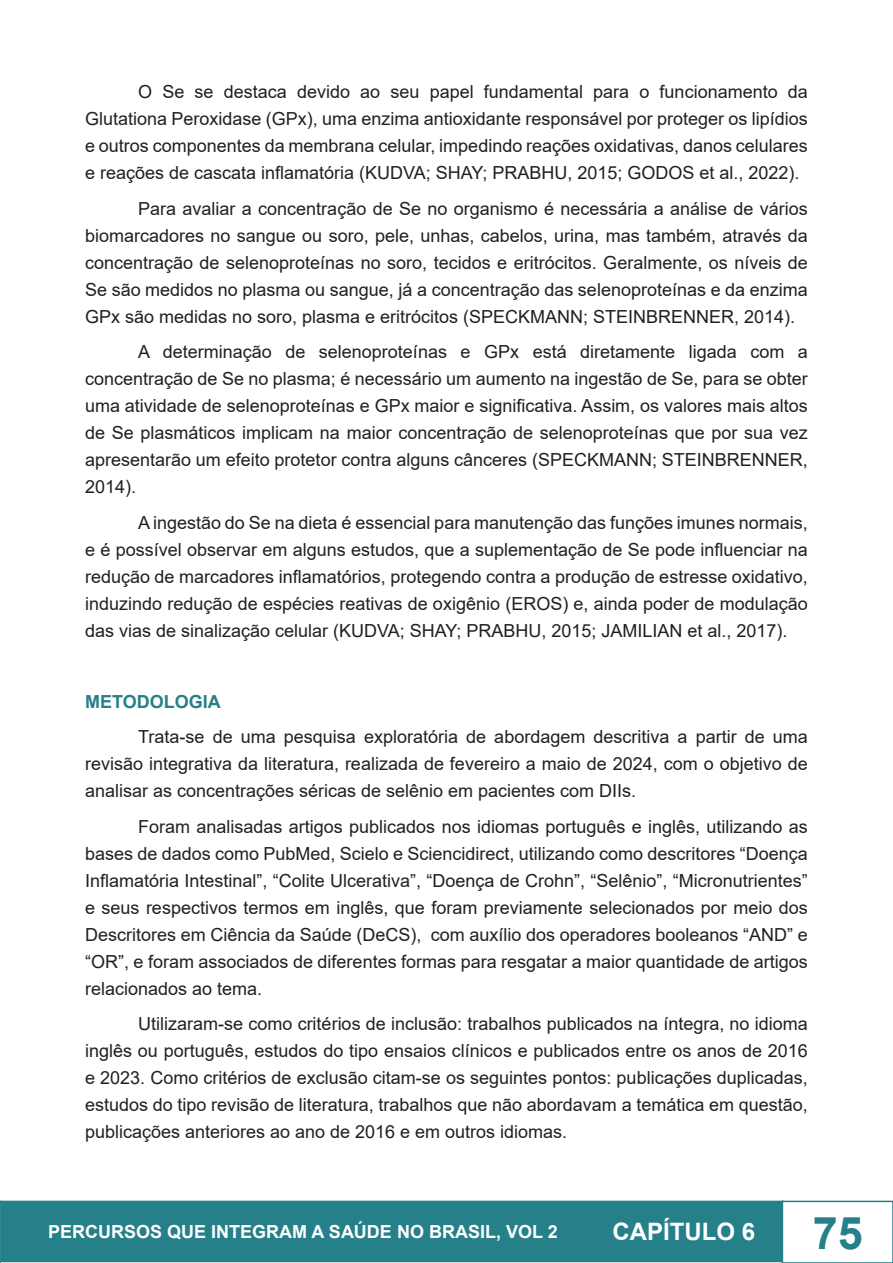
<style>
.page{position:relative;width:893px;height:1263px;background:#fff}
.page>*{position:absolute;margin:0;border:0;box-sizing:border-box;transform-origin:0 0}
.t1{font:700 45px "Arial";color:#258089}
.t2{font:700 24px "Arial";color:#fff}
.t3{font:18px/27px "Arial";color:#231f20;text-align:justify}
.t4{font:700 18px "Arial";color:#fff}
.t5{font:700 18px "Arial";color:#258089}
</style>
<div class="page">
<div style="left:1px;top:1201px;width:782px;height:60px;background:#258089"></div>
<div style="left:0;top:1201px;width:784px;height:61px;border:2px solid #258089"></div>
<svg style="left:0;top:1201px;width:1px;height:62px"></svg>
<div style="left:782px;top:1201px;width:111px;height:62px;border:2px solid #258089"></div>
<p class="t3" style="left:85px;top:78px;width:724px;text-indent:53px">O Se se destaca devido ao seu papel fundamental para o funcionamento da Glutationa Peroxidase (GPx), uma enzima antioxidante responsável por proteger os lipídios e outros componentes da membrana celular, impedindo reações oxidativas, danos celulares e reações de cascata inflamatória (KUDVA; SHAY; PRABHU, 2015; GODOS et al., 2022).</p>
<p class="t3" style="left:85px;top:195px;width:724px;text-indent:53px">Para avaliar a concentração de Se no organismo é necessária a análise de vários biomarcadores no sangue ou soro, pele, unhas, cabelos, urina, mas também, através da concentração de selenoproteínas no soro, tecidos e eritrócitos. Geralmente, os níveis de Se são medidos no plasma ou sangue, já a concentração das selenoproteínas e da enzima GPx são medidas no soro, plasma e eritrócitos (SPECKMANN; STEINBRENNER, 2014).</p>
<p class="t3" style="left:85px;top:338px;width:724px;text-indent:53px">A determinação de selenoproteínas e GPx está diretamente ligada com a concentração de Se no plasma; é necessário um aumento na ingestão de Se, para se obter uma atividade de selenoproteínas e GPx maior e significativa. Assim, os valores mais altos de Se plasmáticos implicam na maior concentração de selenoproteínas que por sua vez apresentarão um efeito protetor contra alguns cânceres (SPECKMANN; STEINBRENNER, 2014).</p>
<p class="t3" style="left:85px;top:509px;width:724px;text-indent:53px">A ingestão do Se na dieta é essencial para manutenção das funções imunes normais, e é possível observar em alguns estudos, que a suplementação de Se pode influenciar na redução de marcadores inflamatórios, protegendo contra a produção de estresse oxidativo, induzindo redução de espécies reativas de oxigênio (EROS) e, ainda poder de modulação das vias de sinalização celular (KUDVA; SHAY; PRABHU, 2015; JAMILIAN et al., 2017).</p>
<p class="t5" style="left:85px;top:689px;width:137px">METODOLOGIA</p>
<p class="t3" style="left:85px;top:723px;width:724px;text-indent:53px">Trata-se de uma pesquisa exploratória de abordagem descritiva a partir de uma revisão integrativa da literatura, realizada de fevereiro a maio de 2024, com o objetivo de analisar as concentrações séricas de selênio em pacientes com DIIs.</p>
<p class="t3" style="left:85px;top:813px;width:724px;text-indent:53px">Foram analisadas artigos publicados nos idiomas português e inglês, utilizando as bases de dados como PubMed, Scielo e Sciencidirect, utilizando como descritores “Doença Inflamatória Intestinal”, “Colite Ulcerativa”, “Doença de Crohn”, “Selênio”, “Micronutrientes” e seus respectivos termos em inglês, que foram previamente selecionados por meio dos Descritores em Ciência da Saúde (DeCS), com auxílio dos operadores booleanos “AND” e “OR”, e foram associados de diferentes formas para resgatar a maior quantidade de artigos relacionados ao tema.</p>
<p class="t3" style="left:85px;top:1010px;width:724px;text-indent:53px">Utilizaram-se como critérios de inclusão: trabalhos publicados na íntegra, no idioma inglês ou português, estudos do tipo ensaios clínicos e publicados entre os anos de 2016 e 2023. Como critérios de exclusão citam-se os seguintes pontos: publicações duplicadas, estudos do tipo revisão de literatura, trabalhos que não abordavam a temática em questão, publicações anteriores ao ano de 2016 e em outros idiomas.</p>
<p class="t4" style="left:48px;top:1219px;width:511px">PERCURSOS QUE INTEGRAM A SAÚDE NO BRASIL, VOL 2</p>
<h2 class="t2" style="left:612px;top:1215px;width:144px">CAPÍTULO 6</h2>
<h1 class="t1" style="left:813px;top:1201px;width:52px">75</h1>
</div>
